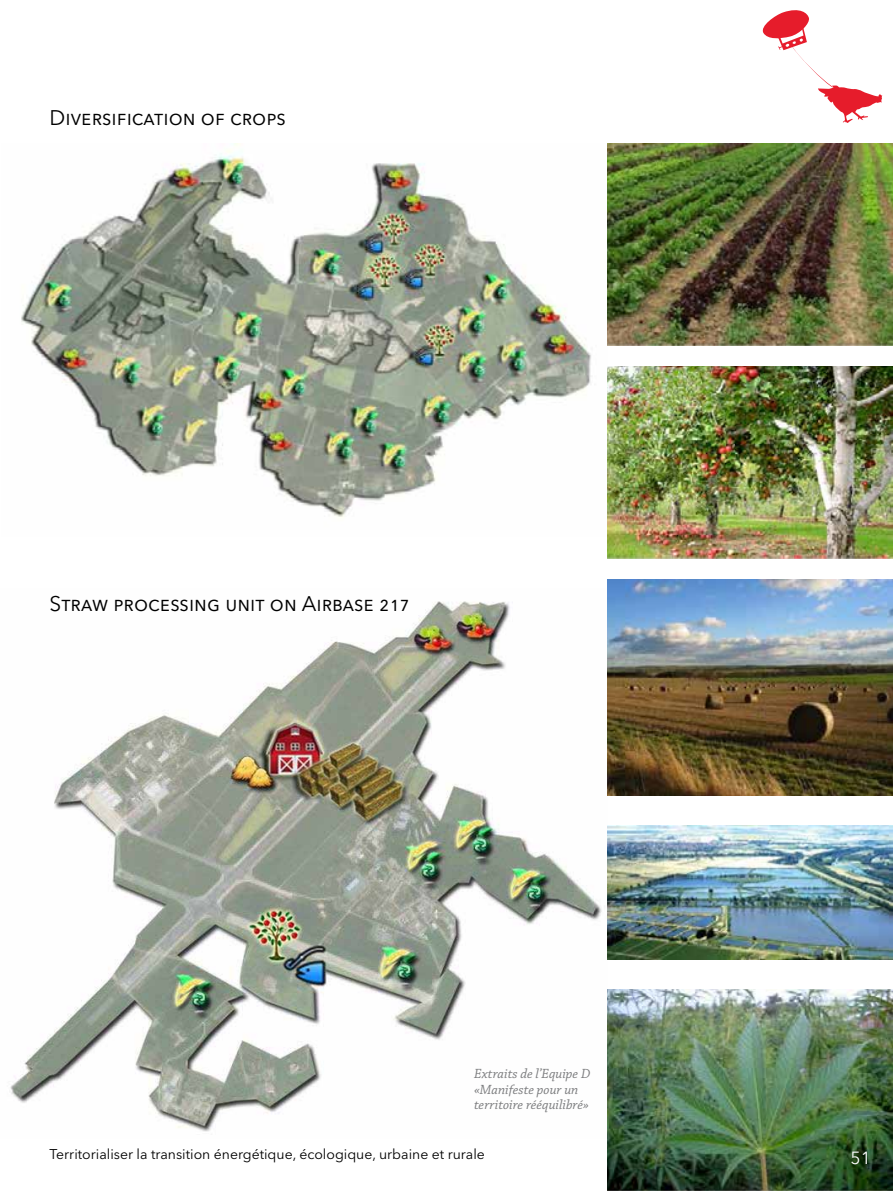
<style>
.page{position:relative;width:893px;height:1191px;background:#fff}
.page>*{position:absolute;margin:0;border:0;box-sizing:border-box;transform-origin:0 0}
.t1{font:21px "Avenir Next LT Pro";color:#000}
.t2{font:17.5px "Avenir Next LT Pro";color:#fff}
.t3{font:14px "Avenir Next LT Pro";color:#000}
.t4{font:italic 14px/15.4px "Chaparral Pro";color:#7a7b7d}
</style>
<div class="page">
<svg style="left:762px;top:10px;width:120px;height:113px"></svg>
<img style="left:21px;top:144px;width:570px;height:373px">
<img style="left:10px;top:601px;width:592px;height:531px">
<img style="left:607px;top:144px;width:286px;height:201px">
<img style="left:607px;top:366px;width:286px;height:192px">
<img style="left:607px;top:989px;width:286px;height:202px">
<img style="left:607px;top:825px;width:286px;height:134px">
<img style="left:607px;top:579px;width:286px;height:217px">
<h1 class="t1" style="left:50px;top:105px;width:238px">Diversification of crops</h1>
<h1 class="t1" style="left:50px;top:591px;width:362px">Straw processing unit on Airbase 217</h1>
<p class="t4" style="left:474px;top:1066px;width:118px">Extraits de l’Equipe D «Manifeste pour un territoire rééquilibré»</p>
<p class="t3" style="left:50px;top:1146px;width:437px">Territorialiser la transition énergétique, écologique, urbaine et rurale</p>
<p class="t2" style="left:851px;top:1147px;width:22px">51</p>
</div>
